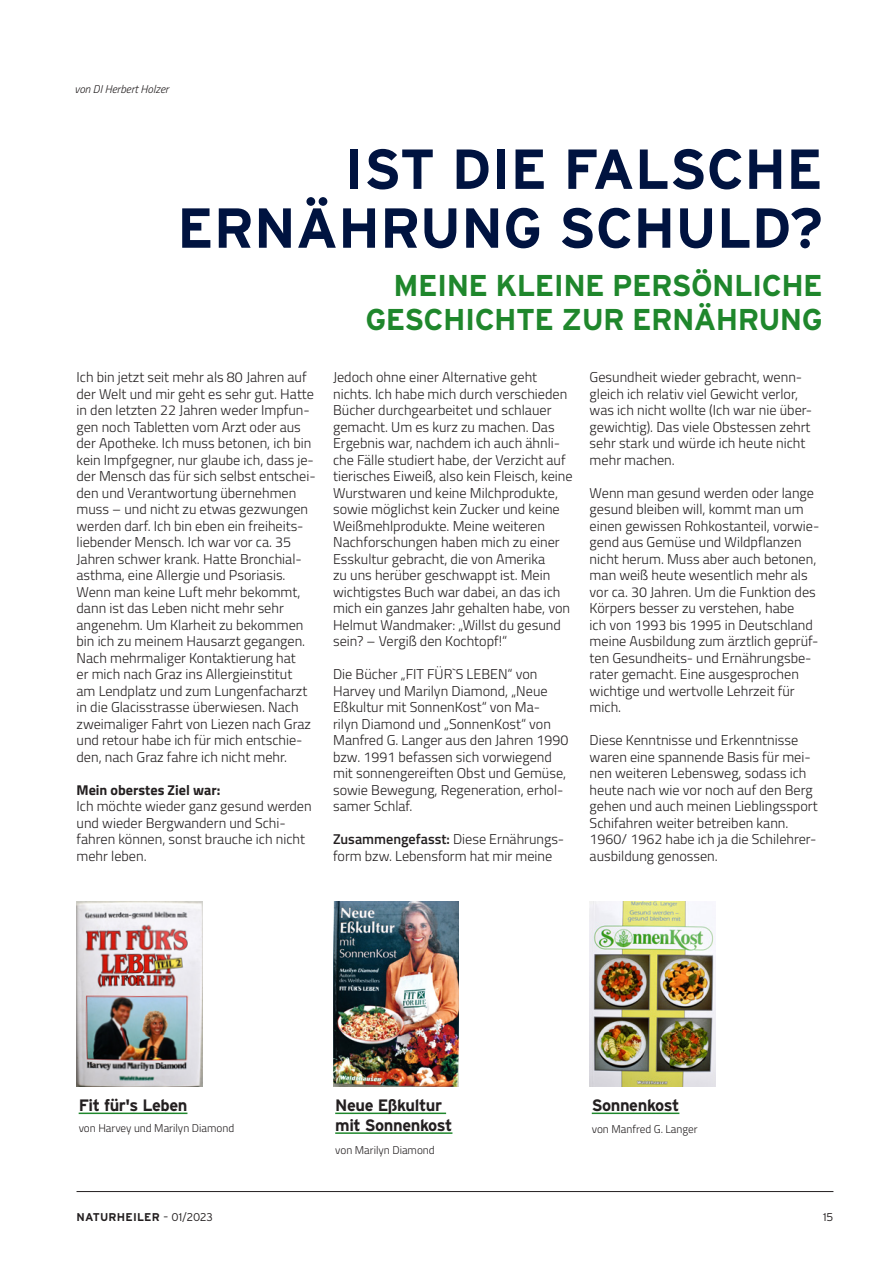
<style>
.page{position:relative;width:893px;height:1263px;background:#fff}
.page>*{position:absolute;margin:0;border:0;box-sizing:border-box;transform-origin:0 0}
.t1{font:700 56.25px/58.8px "Interstate";color:#001340;text-align:right}
.Sub_Ü_Natur{font:700 30.15px/34px "Interstate";letter-spacing:-.02em;color:#1f872c;text-align:right}
.Teaser_Natur{font:700 16.5px/19.8px "Interstate";letter-spacing:-.025em;color:#231f20}
.Fließtext_Natur{font:300 14.25px/16.5px "Titillium";color:#231f20}
.Zwischenüberschrift{font:700 14.25px "Titillium";color:#231f20}
.Bildunterschrift{font:300 11.25px "Titillium";color:#231f20}
.t2{font:700 11.25px "Interstate";letter-spacing:.02em;color:#231f20}
.Bildunterschrift-2{font:italic 300 11.25px "Titillium";color:#231f20}
.t3{font:300 11.25px "Interstate";color:#231f20}
.s1{font-weight:600}
.s2{font-weight:300}
</style>
<div class="page">
<hr style="left:79px;top:1112px;width:108px;height:2px;background:#1f872c">
<img style="left:77px;top:902px;width:125px;height:185px">
<hr style="left:335px;top:1112px;width:111px;height:2px;background:#1f872c">
<hr style="left:335px;top:1132px;width:117px;height:2px;background:#1f872c">
<img style="left:333px;top:902px;width:126px;height:185px">
<hr style="left:592px;top:1112px;width:87px;height:2px;background:#1f872c">
<img style="left:590px;top:902px;width:125px;height:185px">
<hr style="left:77px;top:1191px;width:756px;height:1px;background:#231f20">
<p class="Bildunterschrift-2" style="left:74px;top:81px;width:96px">von DI Herbert Holzer</p>
<p class="t1" style="left:177px;top:139px;width:647px">IST DIE FALSCHE<br>ERNÄHRUNG SCHULD?</p>
<p class="Sub_Ü_Natur" style="left:366px;top:268px;width:459px">MEINE KLEINE PERSÖNLICHE<br>GESCHICHTE ZUR ERNÄHRUNG</p>
<p class="Fließtext_Natur" style="left:77px;top:368px;width:241px">Ich bin jetzt seit mehr als 80 Jahren auf der Welt und mir geht es sehr gut. Hatte in den letzten 22 Jahren weder Impfun&shy;gen noch Tabletten vom Arzt oder aus der Apotheke. Ich muss betonen, ich bin kein Impfgegner, nur glaube ich, dass je&shy;der Mensch das für sich selbst entschei&shy;den und Verantwortung übernehmen muss – und nicht zu etwas gezwungen werden darf. Ich bin eben ein freiheits&shy;liebender Mensch. Ich war vor ca. 35<br>Jahren schwer krank. Hatte Bronchial&shy;asthma, eine Allergie und Psoriasis.<br>Wenn man keine Luft mehr bekommt, dann ist das Leben nicht mehr sehr angenehm. Um Klarheit zu bekommen bin ich zu meinem Hausarzt gegangen.<br>Nach mehrmaliger Kontaktierung hat<br>er mich nach Graz ins Allergieinstitut<br>am Lendplatz und zum Lungenfacharzt in die Glacisstrasse überwiesen. Nach zweimaliger Fahrt von Liezen nach Graz und retour habe ich für mich entschie&shy;den, nach Graz fahre ich nicht mehr.</p>
<p class="Zwischenüberschrift" style="left:77px;top:779px;width:145px">Mein oberstes Ziel war:</p>
<p class="Fließtext_Natur" style="left:77px;top:797px;width:237px">Ich möchte wieder ganz gesund werden und wieder Bergwandern und Schi&shy;fahren können, sonst brauche ich nicht mehr leben.</p>
<p class="Fließtext_Natur" style="left:333px;top:368px;width:241px">Jedoch ohne einer Alternative geht nichts. Ich habe mich durch verschieden Bücher durchgearbeitet und schlauer gemacht. Um es kurz zu machen. Das Ergebnis war, nachdem ich auch ähnli&shy;che Fälle studiert habe, der Verzicht auf tierisches Eiweiß, also kein Fleisch, keine Wurstwaren und keine Milchprodukte, sowie möglichst kein Zucker und keine Weißmehlprodukte. Meine weiteren Nachforschungen haben mich zu einer Esskultur gebracht, die von Amerika<br>zu uns herüber geschwappt ist. Mein wichtigstes Buch war dabei, an das ich mich ein ganzes Jahr gehalten habe, von Helmut Wandmaker: „Willst du gesund sein? – Vergiß den Kochtopf!“</p>
<p class="Fließtext_Natur" style="left:333px;top:665px;width:237px">Die Bücher „FIT FÜR`S LEBEN“ von Harvey und Marilyn Diamond, „Neue Eßkultur mit SonnenKost“ von Ma&shy;rilyn Diamond und „SonnenKost“ von Manfred G. Langer aus den Jahren 1990 bzw. 1991 befassen sich vorwiegend mit sonnengereiften Obst und Gemüse, sowie Bewegung, Regeneration, erhol&shy;samer Schlaf.</p>
<p class="Fließtext_Natur" style="left:333px;top:830px;width:233px"><span class="s1">Zusammengefasst:</span> Diese Ernährungs&shy;form bzw. Lebensform hat mir meine</p>
<p class="Fließtext_Natur" style="left:590px;top:368px;width:224px">Gesundheit wieder gebracht, wenn&shy;gleich ich relativ viel Gewicht verlor, was ich nicht wollte (Ich war nie über&shy;gewichtig). Das viele Obstessen zehrt sehr stark und würde ich heute nicht mehr machen.</p>
<p class="Fließtext_Natur" style="left:590px;top:484px;width:231px">Wenn man gesund werden oder lange gesund bleiben will, kommt man um einen gewissen Rohkostanteil, vorwie&shy;gend aus Gemüse und Wildpflanzen nicht herum. Muss aber auch betonen, man weiß heute wesentlich mehr als vor ca. 30 Jahren. Um die Funktion des Körpers besser zu verstehen, habe<br>ich von 1993 bis 1995 in Deutschland meine Ausbildung zum ärztlich geprüf&shy;ten Gesundheits- und Ernährungsbe&shy;rater gemacht. Eine ausgesprochen wichtige und wertvolle Lehrzeit für mich.</p>
<p class="Fließtext_Natur" style="left:590px;top:731px;width:230px">Diese Kenntnisse und Erkenntnisse waren eine spannende Basis für mei&shy;nen weiteren Lebensweg, sodass ich heute nach wie vor noch auf den Berg gehen und auch meinen Lieblingssport Schifahren weiter betreiben kann.<br>1960/ 1962 habe ich ja die Schilehrer&shy;ausbildung genossen.</p>
<p class="Teaser_Natur" style="left:79px;top:1095px;width:110px">Fit für's Leben</p>
<p class="Bildunterschrift" style="left:79px;top:1120px;width:157px">von Harvey und Marilyn Diamond</p>
<p class="Teaser_Natur" style="left:335px;top:1095px;width:119px">Neue Eßkultur mit Sonnenkost</p>
<p class="Bildunterschrift" style="left:335px;top:1142px;width:101px">von Marilyn Diamond</p>
<p class="Teaser_Natur" style="left:592px;top:1095px;width:89px">Sonnenkost</p>
<p class="Bildunterschrift" style="left:592px;top:1121px;width:107px">von Manfred G. Langer</p>
<p class="t2" style="left:77px;top:1211px;width:138px">NATURHEILER <span class="s2">– 01/2023</span></p>
<p class="t3" style="left:823px;top:1211px;width:12px">15</p>
</div>
